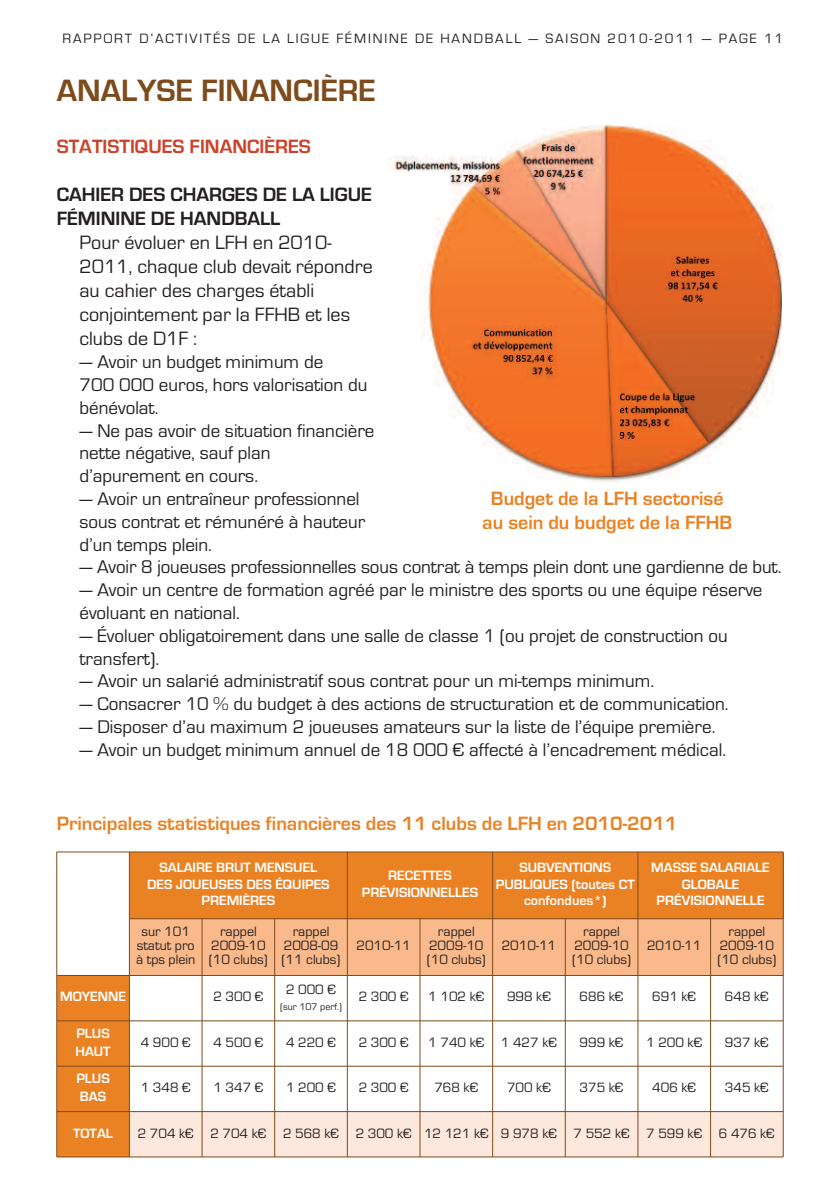
<style>
.page{position:relative;width:840px;height:1191px;background:#fff}
.page>*{position:absolute;margin:0;border:0;box-sizing:border-box;transform-origin:0 0}
.t1{font:700 32px "Eurostile";color:#7d4b1c}
.t2{font:20px/24px "Eurostile";color:#231f20}
.t3{font:700 20px/24px "Eurostile";color:#ea8224;text-align:center}
.t4{font:700 20px/24px "Eurostile";color:#231f20}
.t5{font:700 20px "Eurostile";color:#cc4228}
.t6{font:19px/22.8px "Eurostile";color:#231f20}
.t7{font:14px/14px "Eurostile";color:#231f20;text-align:center}
.t8{font:700 14px/16.8px "Eurostile";color:#fff;text-align:center}
.t9{font:14px "Eurostile";letter-spacing:.135em;color:#231f20}
.t10{font:10px "Eurostile";color:#231f20}
</style>
<div class="page">
<div style="left:129px;top:852px;width:218px;height:66px;background:#ea8224"></div>
<div style="left:347px;top:852px;width:145px;height:66px;background:#ea8224"></div>
<div style="left:492px;top:852px;width:145px;height:66px;background:#ea8224"></div>
<div style="left:637px;top:852px;width:145px;height:66px;background:#ea8224"></div>
<div style="left:129px;top:918px;width:73px;height:57px;background:#fab98a"></div>
<div style="left:202px;top:918px;width:72px;height:57px;background:#fab98a"></div>
<div style="left:274px;top:918px;width:73px;height:57px;background:#fab98a"></div>
<div style="left:347px;top:918px;width:73px;height:57px;background:#fab98a"></div>
<div style="left:420px;top:918px;width:72px;height:57px;background:#fab98a"></div>
<div style="left:492px;top:918px;width:73px;height:57px;background:#fab98a"></div>
<div style="left:565px;top:918px;width:72px;height:57px;background:#fab98a"></div>
<div style="left:637px;top:918px;width:73px;height:57px;background:#fab98a"></div>
<div style="left:710px;top:918px;width:72px;height:57px;background:#fab98a"></div>
<div style="left:57px;top:975px;width:72px;height:45px;background:#ea8224"></div>
<div style="left:57px;top:1020px;width:72px;height:46px;background:#ea8224"></div>
<div style="left:57px;top:1066px;width:72px;height:45px;background:#ea8224"></div>
<div style="left:57px;top:1111px;width:72px;height:46px;background:#ea8224"></div>
<div style="left:129px;top:1111px;width:73px;height:46px;background:#fde8dd"></div>
<div style="left:202px;top:1111px;width:72px;height:46px;background:#fde8dd"></div>
<div style="left:274px;top:1111px;width:73px;height:46px;background:#fde8dd"></div>
<div style="left:347px;top:1111px;width:73px;height:46px;background:#fde8dd"></div>
<div style="left:420px;top:1111px;width:72px;height:46px;background:#fde8dd"></div>
<div style="left:492px;top:1111px;width:73px;height:46px;background:#fde8dd"></div>
<div style="left:565px;top:1111px;width:72px;height:46px;background:#fde8dd"></div>
<div style="left:637px;top:1111px;width:73px;height:46px;background:#fde8dd"></div>
<div style="left:710px;top:1111px;width:72px;height:46px;background:#fde8dd"></div>
<hr style="left:56px;top:852px;width:1px;height:305px;background:#7d4b1c">
<hr style="left:129px;top:852px;width:1px;height:305px;background:#7d4b1c">
<hr style="left:201px;top:918px;width:1px;height:239px;background:#7d4b1c">
<hr style="left:274px;top:918px;width:1px;height:239px;background:#7d4b1c">
<hr style="left:347px;top:852px;width:1px;height:305px;background:#7d4b1c">
<hr style="left:419px;top:918px;width:1px;height:239px;background:#7d4b1c">
<hr style="left:492px;top:852px;width:1px;height:305px;background:#7d4b1c">
<hr style="left:564px;top:918px;width:1px;height:239px;background:#7d4b1c">
<hr style="left:637px;top:852px;width:1px;height:305px;background:#7d4b1c">
<hr style="left:709px;top:918px;width:1px;height:239px;background:#7d4b1c">
<hr style="left:782px;top:852px;width:1px;height:305px;background:#7d4b1c">
<hr style="left:57px;top:851px;width:725px;height:1px;background:#7d4b1c">
<hr style="left:129px;top:918px;width:653px;height:1px;background:#7d4b1c">
<hr style="left:57px;top:975px;width:725px;height:1px;background:#7d4b1c">
<hr style="left:57px;top:1020px;width:725px;height:1px;background:#7d4b1c">
<hr style="left:57px;top:1065px;width:725px;height:1px;background:#7d4b1c">
<hr style="left:57px;top:1111px;width:725px;height:1px;background:#7d4b1c">
<hr style="left:57px;top:1156px;width:725px;height:1px;background:#7d4b1c">
<img style="left:388px;top:126px;width:393px;height:357px">
<p class="t9" style="left:62px;top:30px;width:722px">RAPPORT D’ACTIVITÉS DE LA LIGUE FÉMININE DE HANDBALL — SAISON 2010-2011 — PAGE 11</p>
<h1 class="t1" style="left:57px;top:71px;width:320px">ANALYSE FINANCIÈRE</h1>
<p class="t5" style="left:57px;top:134px;width:255px">STATISTIQUES FINANCIÈRES</p>
<p class="t4" style="left:57px;top:182px;width:316px">CAHIER DES CHARGES DE LA LIGUE<br>FÉMININE DE HANDBALL</p>
<p class="t2" style="left:79px;top:230px;width:295px">Pour évoluer en LFH en 2010-<br>2011, chaque club devait répondre au cahier des charges établi conjointement par la FFHB et les clubs de D1F :</p>
<p class="t6" style="left:79px;top:350px;width:289px">— Avoir un budget minimum de<br>700 000 euros, hors valorisation du bénévolat.</p>
<p class="t6" style="left:79px;top:418px;width:296px">— Ne pas avoir de situation financière nette négative, sauf plan d’apurement en cours.</p>
<p class="t6" style="left:79px;top:487px;width:287px">— Avoir un entraîneur professionnel sous contrat et rémunéré à hauteur d’un temps plein.</p>
<p class="t6" style="left:79px;top:555px;width:703px">— Avoir 8 joueuses professionnelles sous contrat à temps plein dont une gardienne de but.</p>
<p class="t6" style="left:79px;top:578px;width:684px">— Avoir un centre de formation agréé par le ministre des sports ou une équipe réserve évoluant en national.</p>
<p class="t6" style="left:79px;top:624px;width:649px">— Évoluer obligatoirement dans une salle de classe 1 (ou projet de construction ou transfert).</p>
<p class="t6" style="left:79px;top:669px;width:576px">— Avoir un salarié administratif sous contrat pour un mi-temps minimum.</p>
<p class="t6" style="left:79px;top:692px;width:650px">— Consacrer 10 % du budget à des actions de structuration et de communication.</p>
<p class="t6" style="left:79px;top:715px;width:637px">— Disposer d’au maximum 2 joueuses amateurs sur la liste de l’équipe première.</p>
<p class="t6" style="left:79px;top:738px;width:647px">— Avoir un budget minimum annuel de 18 000 € affecté à l’encadrement médical.</p>
<p class="t3" style="left:482px;top:486px;width:251px">Budget de la LFH sectorisé au sein du budget de la FFHB</p>
<p class="t3" style="left:57px;top:811px;width:622px">Principales statistiques financières des 11 clubs de LFH en 2010-2011</p>
<p class="t8" style="left:147px;top:858px;width:184px">SALAIRE BRUT MENSUEL<br>DES JOUEUSES DES ÉQUIPES<br>PREMIÈRES</p>
<p class="t8" style="left:361px;top:867px;width:118px">RECETTES<br>PRÉVISIONNELLES</p>
<p class="t8" style="left:495px;top:858px;width:140px">SUBVENTIONS<br>PUBLIQUES (toutes CT confondues*)</p>
<p class="t8" style="left:651px;top:858px;width:120px">MASSE SALARIALE<br>GLOBALE<br>PRÉVISIONNELLE</p>
<p class="t7" style="left:136px;top:924px;width:61px">sur 101 statut pro à tps plein</p>
<p class="t7" style="left:209px;top:924px;width:60px">rappel<br>2009-10 (10 clubs)</p>
<p class="t7" style="left:281px;top:924px;width:60px">rappel<br>2008-09 (11 clubs)</p>
<p class="t7" style="left:426px;top:924px;width:60px">rappel<br>2009-10 (10 clubs)</p>
<p class="t7" style="left:572px;top:924px;width:60px">rappel<br>2009-10 (10 clubs)</p>
<p class="t7" style="left:717px;top:924px;width:60px">rappel<br>2009-10 (10 clubs)</p>
<p class="t7" style="left:356px;top:938px;width:56px">2010-11</p>
<p class="t7" style="left:501px;top:938px;width:56px">2010-11</p>
<p class="t7" style="left:646px;top:938px;width:56px">2010-11</p>
<p class="t8" style="left:60px;top:988px;width:67px">MOYENNE</p>
<p class="t7" style="left:213px;top:989px;width:51px">2 300 €</p>
<p class="t7" style="left:286px;top:982px;width:51px">2 000 €</p>
<p class="t10" style="left:280px;top:1000px;width:63px">(sur 107 perf.)</p>
<p class="t7" style="left:358px;top:989px;width:51px">2 300 €</p>
<p class="t7" style="left:428px;top:989px;width:57px">1 102 k€</p>
<p class="t7" style="left:506px;top:989px;width:45px">998 k€</p>
<p class="t7" style="left:579px;top:989px;width:45px">686 k€</p>
<p class="t7" style="left:652px;top:989px;width:45px">691 k€</p>
<p class="t7" style="left:724px;top:989px;width:45px">648 k€</p>
<p class="t8" style="left:75px;top:1024px;width:37px;line-height:18px;text-align:left">PLUS<br>HAUT</p>
<p class="t7" style="left:141px;top:1035px;width:51px">4 900 €</p>
<p class="t7" style="left:213px;top:1035px;width:51px">4 500 €</p>
<p class="t7" style="left:286px;top:1035px;width:51px">4 220 €</p>
<p class="t7" style="left:358px;top:1035px;width:51px">2 300 €</p>
<p class="t7" style="left:428px;top:1035px;width:130px">1 740 k€ 1 427 k€</p>
<p class="t7" style="left:579px;top:1035px;width:45px">999 k€</p>
<p class="t7" style="left:646px;top:1035px;width:57px">1 200 k€</p>
<p class="t7" style="left:724px;top:1035px;width:45px">937 k€</p>
<p class="t8" style="left:76px;top:1069px;width:35px;line-height:18px;text-align:left">PLUS<br>BAS</p>
<p class="t7" style="left:141px;top:1080px;width:51px">1 348 €</p>
<p class="t7" style="left:213px;top:1080px;width:51px">1 347 €</p>
<p class="t7" style="left:286px;top:1080px;width:51px">1 200 €</p>
<p class="t7" style="left:358px;top:1080px;width:51px">2 300 €</p>
<p class="t7" style="left:434px;top:1080px;width:45px">768 k€</p>
<p class="t7" style="left:506px;top:1080px;width:45px">700 k€</p>
<p class="t7" style="left:579px;top:1080px;width:45px">375 k€</p>
<p class="t7" style="left:652px;top:1080px;width:45px">406 k€</p>
<p class="t7" style="left:724px;top:1080px;width:45px">345 k€</p>
<p class="t8" style="left:73px;top:1124px;width:41px">TOTAL</p>
<p class="t7" style="left:138px;top:1125px;width:638px">2 704 k€ 2 704 k€ 2 568 k€ 2 300 k€ 12 121 k€ 9 978 k€ 7 552 k€ 7 599 k€ 6 476 k€</p>
</div>
